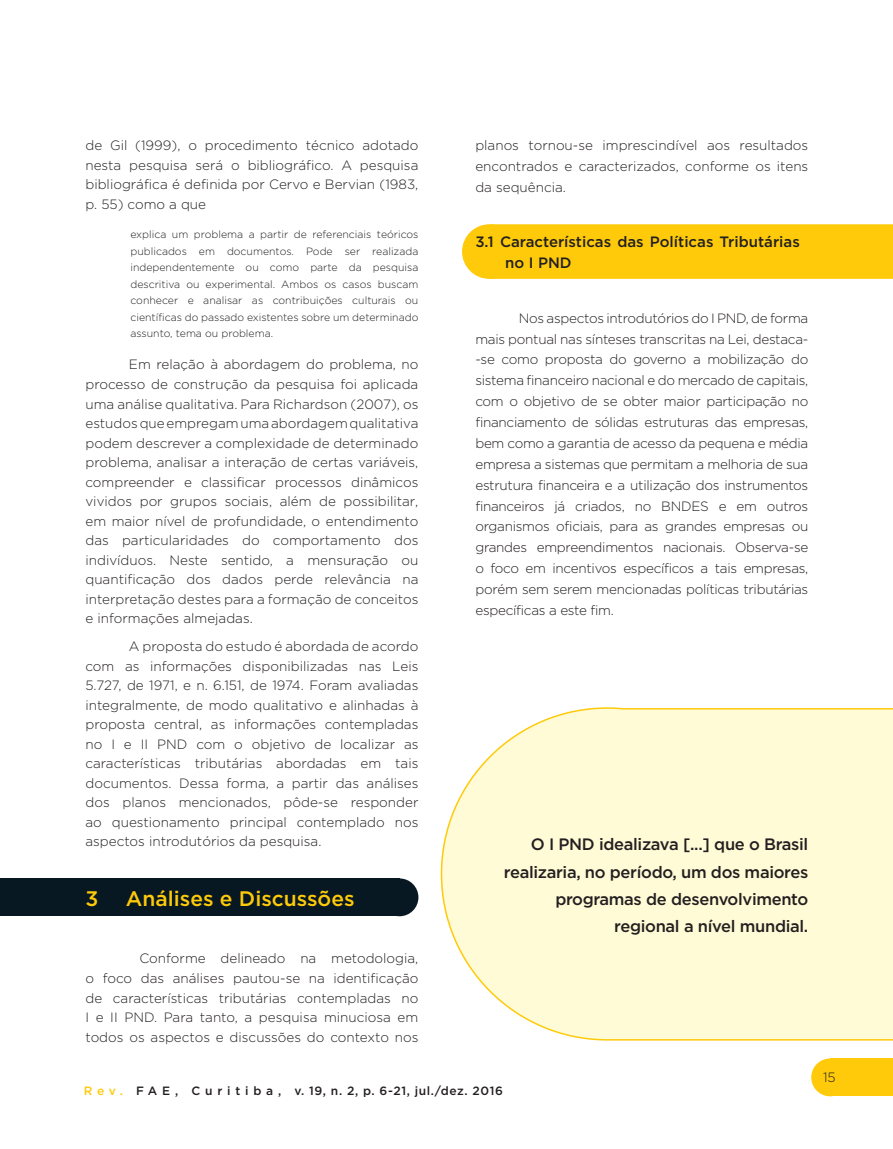
<style>
.page{position:relative;width:893px;height:1149px;background:#fff}
.page>*{position:absolute;margin:0;border:0;box-sizing:border-box;transform-origin:0 0}
.T1_copy{font:500 21px "Gotham";color:#feca0a}
.Olho{font:500 16.5px/27px "Gotham";letter-spacing:-.02em;color:#231f20;text-align:right}
.T2{font:500 15px/20.9px "Gotham";color:#231f20}
.Texto_PN{font:300 13.5px/19.5px "Gotham";color:#231f20;text-align:justify}
.t1{font:500 12px "Gotham";letter-spacing:.05em;color:#231f20}
.Citação{font:300 10.5px/16.5px "Gotham";color:#231f20;text-align:justify}
.s1{color:#feca0a}
</style>
<div class="page">
<div style="left:830px;top:1058px;width:63px;height:37px;background:#feca0a"></div>
<div style="left:811px;top:1058px;width:38px;height:37px;background:#feca0a;border-radius:50%"></div>
<div style="left:489px;top:224px;width:404px;height:55px;background:#feca0a"></div>
<div style="left:462px;top:224px;width:55px;height:55px;background:#feca0a;border-radius:50%"></div>
<div style="left:0;top:878px;width:400px;height:37px;background:#071822"></div>
<div style="left:381px;top:878px;width:37px;height:37px;background:#071822;border-radius:50%"></div>
<svg style="left:440px;top:707px;width:453px;height:333px;background:#fefad7"></svg>
<p class="Texto_PN" style="left:85px;top:135px;width:334px">de Gil (1999), o procedimento técnico adotado nesta pesquisa será o bibliográfico. A pesquisa bibliográfica é definida por Cervo e Bervian (1983, p. 55) como a que</p>
<p class="Citação" style="left:130px;top:226px;width:289px">explica um problema a partir de referenciais teóricos publicados em documentos. Pode ser realizada independentemente ou como parte da pesquisa descritiva ou experimental. Ambos os casos buscam conhecer e analisar as contribuições culturais ou científicas do passado existentes sobre um determinado assunto, tema ou problema.</p>
<p class="Texto_PN" style="left:85px;top:354px;width:334px;text-indent:44px">Em relação à abordagem do problema, no processo de construção da pesquisa foi aplicada uma análise qualitativa. Para Richardson (2007), os estudos que empregam uma abordagem qualitativa podem descrever a complexidade de determinado problema, analisar a interação de certas variáveis, compreender e classificar processos dinâmicos vividos por grupos sociais, além de possibilitar, em maior nível de profundidade, o entendimento das particularidades do comportamento dos indivíduos. Neste sentido, a mensuração ou quantificação dos dados perde relevância na interpretação destes para a formação de conceitos e informações almejadas.</p>
<p class="Texto_PN" style="left:85px;top:636px;width:334px;text-indent:44px">A proposta do estudo é abordada de acordo com as informações disponibilizadas nas Leis 5.727, de 1971, e n. 6.151, de 1974. Foram avaliadas integralmente, de modo qualitativo e alinhadas à proposta central, as informações contempladas no I e II PND com o objetivo de localizar as características tributárias abordadas em tais documentos. Dessa forma, a partir das análises dos planos mencionados, pôde-se responder ao questionamento principal contemplado nos aspectos introdutórios da pesquisa.</p>
<p class="T1_copy" style="left:85px;top:886px;width:14px">3</p>
<p class="T1_copy" style="left:126px;top:886px;width:230px">Análises e Discussões</p>
<p class="Texto_PN" style="left:85px;top:948px;width:334px;text-indent:54px">Conforme delineado na metodologia, o foco das análises pautou-se na identificação de características tributárias contempladas no I e II PND. Para tanto, a pesquisa minuciosa em todos os aspectos e discussões do contexto nos</p>
<p class="Texto_PN" style="left:475px;top:135px;width:334px;line-height:20.9px">planos tornou-se imprescindível aos resultados encontrados e caracterizados, conforme os itens da sequência.</p>
<p class="T2" style="left:505px;top:231px;width:296px;text-indent:-30px">3.1 Características das Políticas Tributárias no I PND</p>
<p class="Texto_PN" style="left:475px;top:307px;width:334px;line-height:20.9px;text-indent:44px">Nos aspectos introdutórios do I PND, de forma mais pontual nas sínteses transcritas na Lei, destaca--se como proposta do governo a mobilização do sistema financeiro nacional e do mercado de capitais, com o objetivo de se obter maior participação no financiamento de sólidas estruturas das empresas, bem como a garantia de acesso da pequena e média empresa a sistemas que permitam a melhoria de sua estrutura financeira e a utilização dos instrumentos financeiros já criados, no BNDES e em outros organismos oficiais, para as grandes empresas ou grandes empreendimentos nacionais. Observa-se o foco em incentivos específicos a tais empresas, porém sem serem mencionadas políticas tributárias específicas a este fim.</p>
<p class="Olho" style="left:504px;top:830px;width:306px">O I PND idealizava [...] que o Brasil realizaria, no período, um dos maiores programas de desenvolvimento regional a nível mundial.</p>
<p class="t1" style="left:84px;top:1083px;width:421px"><span class="s1">R e v .</span> F A E , C u r i t i b a , v. 19, n. 2, p. 6-21, jul./dez. 2016</p>
<p class="Texto_PN" style="left:823px;top:1067px;width:14px">15</p>
</div>
